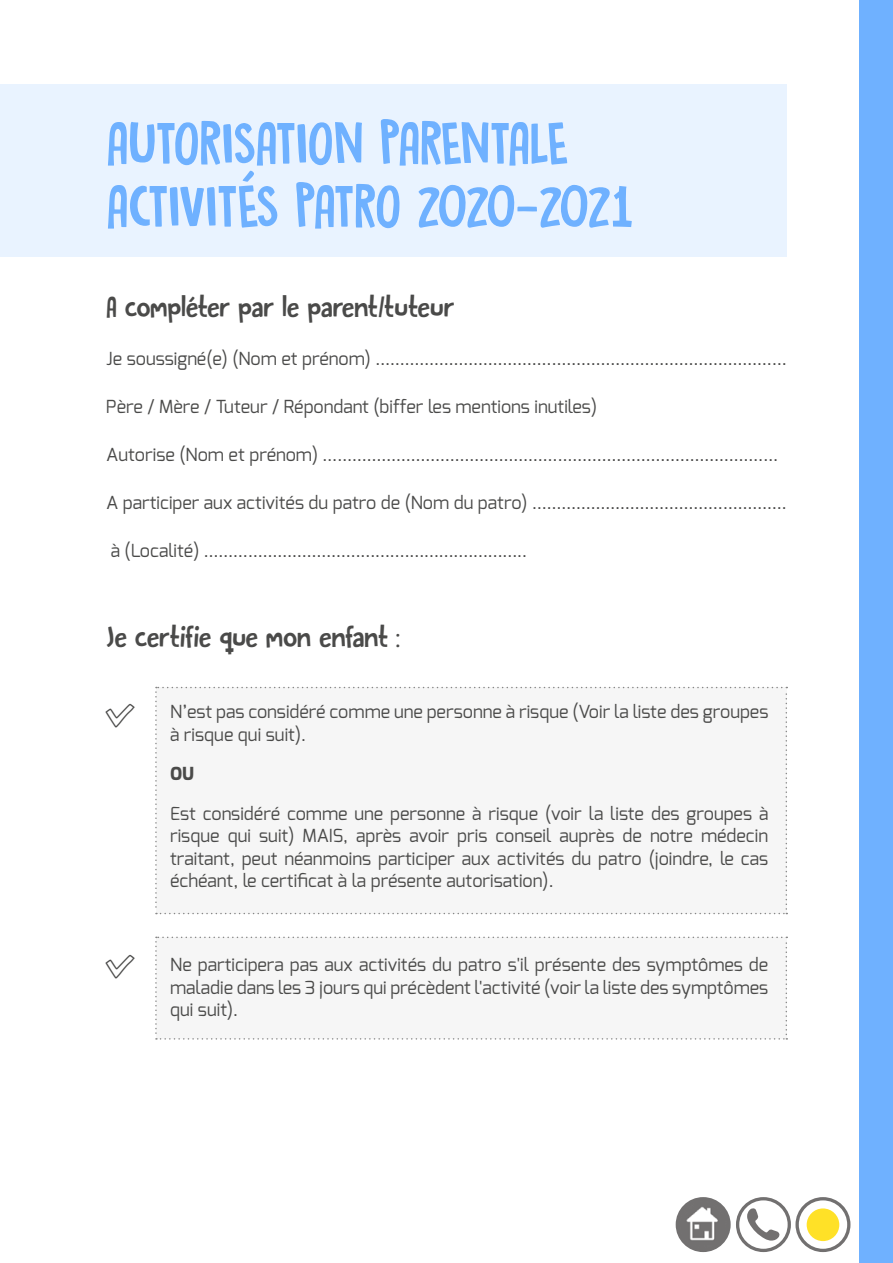
<style>
.page{position:relative;width:893px;height:1263px;background:#fff}
.page>*{position:absolute;margin:0;border:0;box-sizing:border-box;transform-origin:0 0}
.t1{font:52.5px/63px "DK Butterfly Ball";letter-spacing:-.015em;color:#6fb1ff}
.t2{font:25.5px "DK Butterfly Ball";letter-spacing:-.02em;color:#4a4a49}
.t3{font:18px/22.5px "Exo";color:#4a4a49;text-align:justify}
.t4{font:800 18px "Exo";color:#4a4a49}
</style>
<div class="page">
<div style="left:860px;top:0;width:33px;height:1263px;background:#6fb1ff"></div>
<img style="left:677px;top:1199px;width:52px;height:51px;border-radius:26px">
<div style="left:676px;top:1197px;width:55px;height:55px;border:3px solid #727070;border-radius:50%"></div>
<svg style="left:738px;top:1199px;width:51px;height:51px"></svg>
<div style="left:736px;top:1197px;width:55px;height:55px;border:3px solid #727070;border-radius:50%"></div>
<svg style="left:747px;top:1208px;width:33px;height:33px"></svg>
<svg style="left:797px;top:1199px;width:52px;height:51px"></svg>
<div style="left:795px;top:1197px;width:55px;height:55px;border:3px solid #727070;border-radius:50%"></div>
<div style="left:807px;top:1208px;width:32px;height:33px;background:#ffe127;border-radius:50%"></div>
<div style="left:0;top:84px;width:787px;height:172px;background:#e9f3ff"></div>
<div style="left:155px;top:687px;width:632px;height:227px;background:#f6f6f6"></div>
<div style="left:155px;top:936px;width:632px;height:103px;background:#f6f6f6"></div>
<h1 class="t1" style="left:106px;top:111px;width:528px">AUTORISATION PARENTALE<br>ACTIVITÉS PATRO 2020-2021</h1>
<h2 class="t2" style="left:106px;top:289px;width:350px">A compléter par le parent/tuteur</h2>
<p class="t3" style="left:106px;top:347px;width:682px">Je soussigné(e) (Nom et prénom) …………………………………………………………………………</p>
<p class="t3" style="left:106px;top:395px;width:492px">Père / Mère / Tuteur / Répondant (biffer les mentions inutiles)</p>
<p class="t3" style="left:106px;top:443px;width:673px">Autorise (Nom et prénom) …………………………………………………………………………………</p>
<p class="t3" style="left:106px;top:491px;width:682px">A participer aux activités du patro de (Nom du patro) …………………………………………….</p>
<p class="t3" style="left:111px;top:539px;width:418px">à (Localité) …………………………....................................</p>
<h2 class="t2" style="left:106px;top:619px;width:295px">Je certifie que mon enfant :</h2>
<p class="t3" style="left:170px;top:700px;width:600px">N’est pas considéré comme une personne à risque (Voir la liste des groupes à risque qui suit).</p>
<p class="t4" style="left:170px;top:762px;width:25px">OU</p>
<p class="t3" style="left:170px;top:802px;width:600px">Est considéré comme une personne à risque (voir la liste des groupes à risque qui suit) MAIS, après avoir pris conseil auprès de notre médecin traitant, peut néanmoins participer aux activités du patro (joindre, le cas échéant, le certificat à la présente autorisation).</p>
<p class="t3" style="left:170px;top:953px;width:600px">Ne participera pas aux activités du patro s'il présente des symptômes de maladie dans les 3 jours qui précèdent l'activité (voir la liste des symptômes qui suit).</p>
</div>
